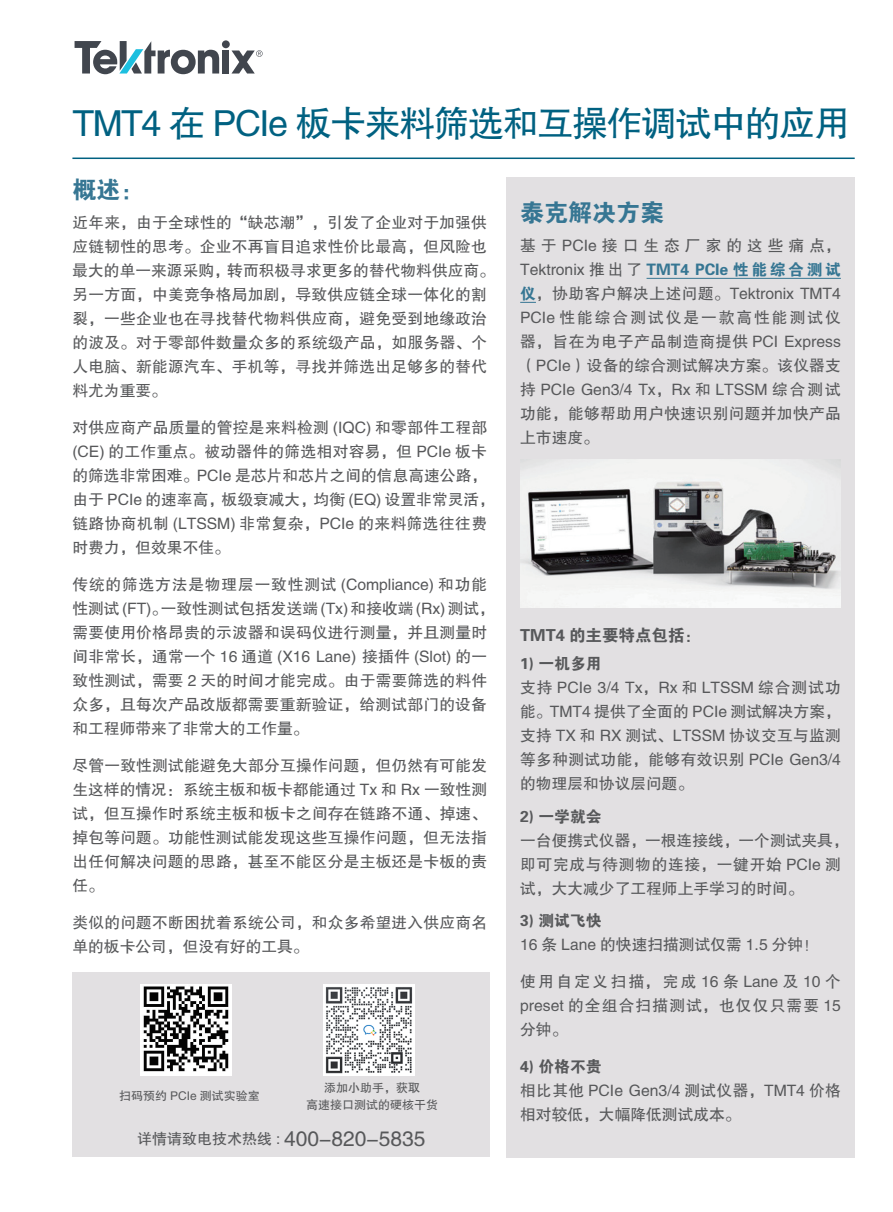
<style>
.page{position:relative;width:893px;height:1212px;background:#fff}
.page>*{position:absolute;margin:0;border:0;box-sizing:border-box;transform-origin:0 0}
.t1{font:36px "FZHTJW GB1 0";letter-spacing:-.04em;color:#006181}
.t2{font:24px "FZDHTJW GB1 0";color:#367693}
.t3{font:21px "FZHTJW GB1 0";color:#57585a}
.t4{font:16.5px "FZDHTJW GB1 0";color:#57585a}
.t5{font:15.75px/24px "FZHTJW GB1 0";letter-spacing:.015em;color:#57585a}
.t6{font:15.75px "FZDHTJW GB1 0";color:#367693}
.t7{font:15.75px "FZDHTJW GB1 0";color:#57585a}
.t8{font:15.75px "FZHTJW GB1 0";letter-spacing:.315em;color:#57585a}
.t9{font:12px/16.5px "FZHTJW GB1 0";color:#57585a;text-align:center}
.s1{font-family:"FZHTJW GB1 0";color:#57585a}
.s2{font-family:"FZDHTJW GB1 0";color:#367693}
.s3{font-size:15px}
</style>
<div class="page">
<div style="left:72px;top:972px;width:418px;height:185px;background:#e2e0e2"></div>
<div style="left:506px;top:178px;width:349px;height:980px;background:#e2e0e2"></div>
<div style="left:222px;top:51px;width:7px;height:23px;background:#41464e"></div>
<div style="left:222px;top:40px;width:8px;height:8px;background:#41464e;border-radius:50%"></div>
<svg style="left:75px;top:41px;width:144px;height:33px"></svg>
<svg style="left:231px;top:50px;width:32px;height:24px"></svg>
<hr style="left:72px;top:158px;width:783px;height:1px;background:#006181">
<hr style="left:647px;top:278px;width:194px;height:1px;background:#367693">
<svg style="left:520px;top:302px;width:16px;height:1px"></svg>
<img style="left:520px;top:460px;width:321px;height:147px">
<img style="left:141px;top:984px;width:90px;height:91px">
<img style="left:323px;top:984px;width:91px;height:91px">
<h1 class="t1" style="left:72px;top:103px;width:779px">TMT4 在 PCIe 板卡来料筛选和互操作调试中的应用</h1>
<h2 class="t2" style="left:72px;top:177px;width:73px">概述：</h2>
<p class="t5" style="left:72px;top:211px;width:424px">近年来，由于全球性的“缺芯潮”，引发了企业对于加强供应链韧性的思考。企业不再盲目追求性价比最高，但风险也最大的单一来源采购，转而积极寻求更多的替代物料供应商。另一方面，中美竞争格局加剧，导致供应链全球一体化的割裂，一些企业也在寻找替代物料供应商，避免受到地缘政治的波及。对于零部件数量众多的系统级产品，如服务器、个人电脑、新能源汽车、手机等，寻找并筛选出足够多的替代料尤为重要。</p>
<p class="t5" style="left:72px;top:416px;width:424px">对供应商产品质量的管控是来料检测 (IQC) 和零部件工程部(CE) 的工作重点。被动器件的筛选相对容易，但 PCIe 板卡的筛选非常困难。PCIe 是芯片和芯片之间的信息高速公路，由于 PCIe 的速率高，板级衰减大，均衡 (EQ) 设置非常灵活，链路协商机制 (LTSSM) 非常复杂，PCIe 的来料筛选往往费时费力，但效果不佳。</p>
<p class="t5" style="left:72px;top:573px;width:424px">传统的筛选方法是物理层一致性测试 (Compliance) 和功能性测试 (FT)。一致性测试包括发送端 (Tx) 和接收端 (Rx) 测试，需要使用价格昂贵的示波器和误码仪进行测量，并且测量时间非常长，通常一个 16 通道 (X16 Lane) 接插件 (Slot) 的一致性测试，需要 2 天的时间才能完成。由于需要筛选的料件众多，且每次产品改版都需要重新验证，给测试部门的设备和工程师带来了非常大的工作量。</p>
<p class="t5" style="left:72px;top:754px;width:416px;text-align:justify">尽管一致性测试能避免大部分互操作问题，但仍然有可能发生这样的情况：系统主板和板卡都能通过 Tx 和 Rx 一致性测试，但互操作时系统主板和板卡之间存在链路不通、掉速、掉包等问题。功能性测试能发现这些互操作问题，但无法指出任何解决问题的思路，甚至不能区分是主板还是卡板的责任。</p>
<p class="t5" style="left:72px;top:911px;width:416px">类似的问题不断困扰着系统公司，和众多希望进入供应商名单的板卡公司，但没有好的工具。</p>
<h2 class="t2" style="left:520px;top:199px;width:145px">泰克解决方案</h2>
<p class="t8" style="left:520px;top:237px;width:322px">基于PCIe接口生态厂家的这些痛点，</p>
<p class="t6" style="left:520px;top:261px;width:322px"><span class="s1">Tektronix 推出了</span> TMT4 PCIe 性能综合测试</p>
<p class="t5" style="left:520px;top:282px;width:322px;text-align:justify"><span class="s2">仪</span>，协助客户解决上述问题。Tektronix TMT4<br>PCIe 性能综合测试仪是一款高性能测试仪器，旨在为电子产品制造商提供 PCI Express（PCIe）设备的综合测试解决方案。该仪器支持 PCIe Gen3/4 Tx，Rx 和 LTSSM 综合测试功能，能够帮助用户快速识别问题并加快产品上市速度。</p>
<p class="t4" style="left:520px;top:627px;width:182px">TMT4 的主要特点包括：</p>
<p class="t7" style="left:520px;top:655px;width:83px">1) 一机多用</p>
<p class="t5" style="left:520px;top:676px;width:322px;text-align:justify">支持 PCIe 3/4 Tx，Rx 和 LTSSM 综合测试功能。TMT4 提供了全面的 PCIe 测试解决方案，支持 TX 和 RX 测试、LTSSM 协议交互与监测等多种测试功能，能够有效识别 PCIe Gen3/4的物理层和协议层问题。</p>
<p class="t7" style="left:520px;top:807px;width:83px">2) 一学就会</p>
<p class="t5" style="left:520px;top:829px;width:330px">一台便携式仪器，一根连接线，一个测试夹具，即可完成与待测物的连接，一键开始 PCIe 测试，大大减少了工程师上手学习的时间。</p>
<p class="t7" style="left:520px;top:912px;width:83px">3) 测试飞快</p>
<p class="t5" style="left:520px;top:933px;width:300px">16 条 Lane 的快速扫描测试仅需 1.5 分钟！</p>
<p class="t5" style="left:520px;top:970px;width:322px;text-align:justify">使用自定义扫描，完成 16 条 Lane 及 10 个preset 的全组合扫描测试，也仅仅只需要 15分钟。</p>
<p class="t7" style="left:520px;top:1057px;width:83px">4) 价格不贵</p>
<p class="t5" style="left:520px;top:1079px;width:322px">相比其他 PCIe Gen3/4 测试仪器，TMT4 价格相对较低，大幅降低测试成本。</p>
<p class="t9" style="left:119px;top:1088px;width:142px">扫码预约 PCIe 测试实验室</p>
<p class="t9" style="left:306px;top:1080px;width:133px">添加小助手，获取<br>高速接口测试的硬核干货</p>
<h3 class="t3" style="left:137px;top:1127px;width:290px"><span class="s3">详情请致电技术热线 :</span> 400-820-5835</h3>
</div>
